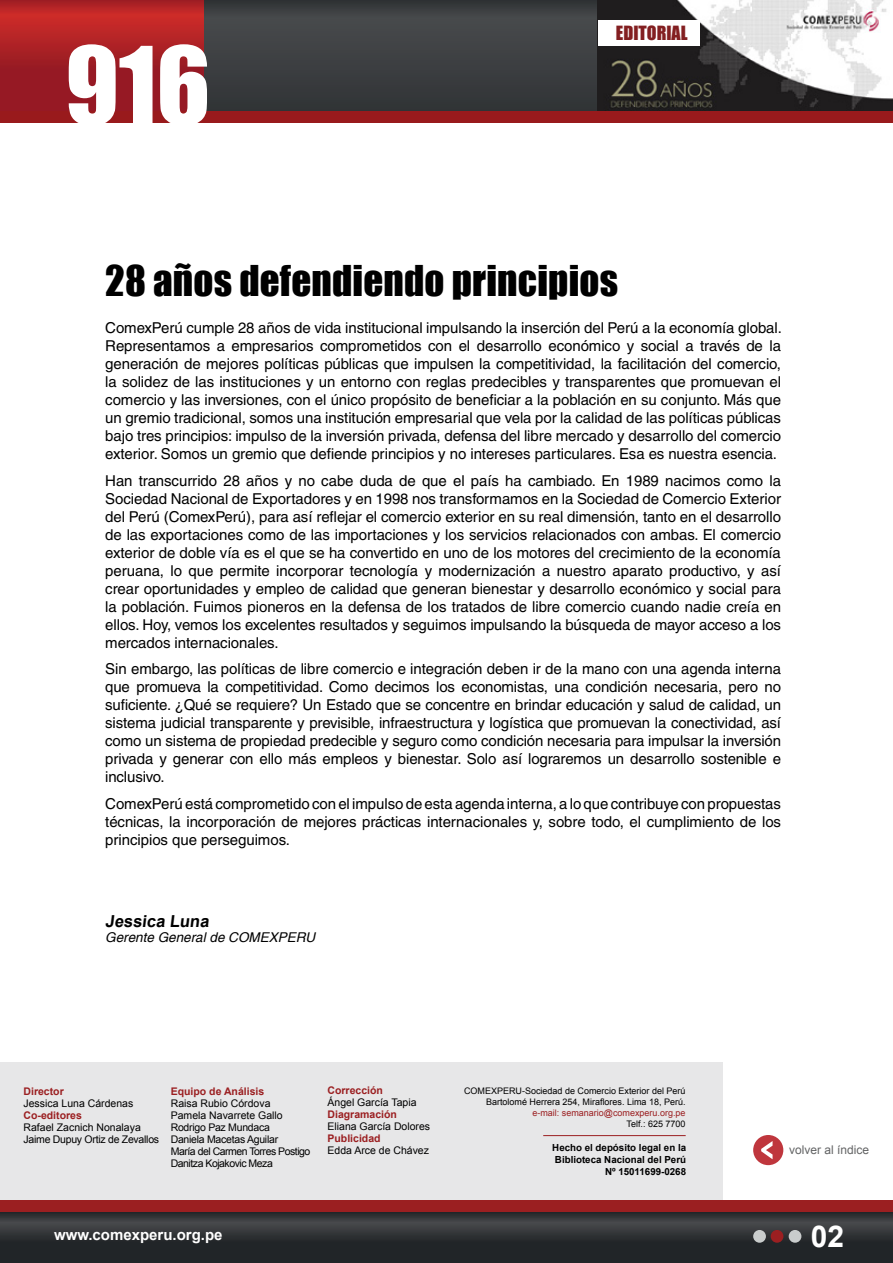
<style>
.page{position:relative;width:893px;height:1263px;background:#fff}
.page>*{position:absolute;margin:0;border:0;box-sizing:border-box;transform-origin:0 0}
.t1{font:99px "Impact";color:#fff}
.t2{font:39px "Impact";letter-spacing:.005em;color:#000}
.t3{font:700 30px "Arial";color:#fff}
.t4{font:18px "Impact";color:#831f21}
.t5{font:700 16.5px "Arial";color:#000}
.t6{font:15px/18px "Helvetica";letter-spacing:-.005em;color:#000;text-align:justify}
.t7{font:700 15px "Arial";color:#fff}
.t8{font:italic 13.5px "Helvetica";color:#000}
.t9{font:12px "Arial";color:#636465}
.t10{font:10.5px/12px "Arial";letter-spacing:-.025em;color:#000}
.t11{font:10.5px "Arial";color:#000}
.t12{font:700 10.5px "Arial";color:#9b1f21}
.t13{font:700 9.75px/12px "Arial";color:#000;text-align:right}
.t14{font:9px/10.8px "Arial";color:#000;text-align:right}
.t15{font:9px "Arial";color:#9b1f21}
</style>
<div class="page">
<div style="left:200px;top:0;width:693px;height:123px;background:#3d3e41"></div>
<img style="left:597px;top:0;width:296px;height:111px">
<svg style="left:0;top:1212px;width:893px;height:51px;background:#2c2f32"></svg>
<div style="left:0;top:1200px;width:893px;height:12px;background:#9b1f21"></div>
<div style="left:753px;top:1230px;width:13px;height:13px;background:#c9cccc;border-radius:50%"></div>
<div style="left:771px;top:1230px;width:12px;height:13px;background:#9b1f21;border-radius:50%"></div>
<div style="left:789px;top:1230px;width:12px;height:13px;background:#c9cccc;border-radius:50%"></div>
<div style="left:0;top:1062px;width:723px;height:138px;background:#e7e7e8"></div>
<hr style="left:543px;top:1135px;width:143px;height:1px;background:#9b1f21">
<div style="left:753px;top:1135px;width:30px;height:30px;background:#bf363d;border-radius:50%"></div>
<svg style="left:761px;top:1141px;width:11px;height:18px"></svg>
<svg style="left:0;top:0;width:203px;height:111px;background:#a71f25"></svg>
<div style="left:0;top:111px;width:893px;height:12px;background:#991a1c"></div>
<div style="left:598px;top:20px;width:101px;height:26px;background:#fff"></div>
<h1 class="t1" style="left:65px;top:8px;width:147px">916</h1>
<p class="t4" style="left:616px;top:19px;width:73px">EDITORIAL</p>
<h2 class="t2" style="left:105px;top:251px;width:514px">28 años defendiendo principios</h2>
<p class="t6" style="left:105px;top:319px;width:678px">ComexPerú cumple 28 años de vida institucional impulsando la inserción del Perú a la economía global.<br>Representamos a empresarios comprometidos con el desarrollo económico y social a través de la generación de mejores políticas públicas que impulsen la competitividad, la facilitación del comercio, la solidez de las instituciones y un entorno con reglas predecibles y transparentes que promuevan el comercio y las inversiones, con el único propósito de beneficiar a la población en su conjunto. Más que un gremio tradicional, somos una institución empresarial que vela por la calidad de las políticas públicas bajo tres principios: impulso de la inversión privada, defensa del libre mercado y desarrollo del comercio exterior. Somos un gremio que defiende principios y no intereses particulares. Esa es nuestra esencia.</p>
<p class="t6" style="left:105px;top:471px;width:677px">Han transcurrido 28 años y no cabe duda de que el país ha cambiado. En 1989 nacimos como la Sociedad Nacional de Exportadores y en 1998 nos transformamos en la Sociedad de Comercio Exterior del Perú (ComexPerú), para así reflejar el comercio exterior en su real dimensión, tanto en el desarrollo de las exportaciones como de las importaciones y los servicios relacionados con ambas. El comercio exterior de doble vía es el que se ha convertido en uno de los motores del crecimiento de la economía peruana, lo que permite incorporar tecnología y modernización a nuestro aparato productivo, y así crear oportunidades y empleo de calidad que generan bienestar y desarrollo económico y social para la población. Fuimos pioneros en la defensa de los tratados de libre comercio cuando nadie creía en ellos. Hoy, vemos los excelentes resultados y seguimos impulsando la búsqueda de mayor acceso a los mercados internacionales.</p>
<p class="t6" style="left:105px;top:660px;width:677px">Sin embargo, las políticas de libre comercio e integración deben ir de la mano con una agenda interna que promueva la competitividad. Como decimos los economistas, una condición necesaria, pero no suficiente. ¿Qué se requiere? Un Estado que se concentre en brindar educación y salud de calidad, un sistema judicial transparente y previsible, infraestructura y logística que promuevan la conectividad, así como un sistema de propiedad predecible y seguro como condición necesaria para impulsar la inversión privada y generar con ello más empleos y bienestar. Solo así lograremos un desarrollo sostenible e inclusivo.</p>
<p class="t6" style="left:105px;top:794px;width:677px">ComexPerú está comprometido con el impulso de esta agenda interna, a lo que contribuye con propuestas técnicas, la incorporación de mejores prácticas internacionales y, sobre todo, el cumplimiento de los principios que perseguimos.</p>
<p class="t5" style="left:105px;top:910px;width:108px">Jessica Luna</p>
<p class="t8" style="left:105px;top:929px;width:212px">Gerente General de COMEXPERU</p>
<p class="t12" style="left:24px;top:1084px;width:42px">Director</p>
<p class="t11" style="left:24px;top:1097px;width:111px">Jessica Luna Cárdenas</p>
<p class="t12" style="left:24px;top:1108px;width:60px">Co-editores</p>
<p class="t10" style="left:24px;top:1122px;width:137px">Rafael Zacnich Nonalaya<br>Jaime Dupuy Ortiz de Zevallos</p>
<p class="t12" style="left:171px;top:1084px;width:95px">Equipo de Análisis</p>
<p class="t10" style="left:171px;top:1098px;width:141px">Raisa Rubio Córdova<br>Pamela Navarrete Gallo<br>Rodrigo Paz Mundaca<br>Daniela Macetas Aguilar<br>María del Carmen Torres Postigo<br>Danitza Kojakovic Meza</p>
<p class="t12" style="left:327px;top:1083px;width:57px">Corrección</p>
<p class="t11" style="left:327px;top:1095px;width:91px">Ángel García Tapia</p>
<p class="t12" style="left:327px;top:1107px;width:71px">Diagramación</p>
<p class="t11" style="left:327px;top:1119px;width:104px">Eliana García Dolores</p>
<p class="t12" style="left:327px;top:1131px;width:55px">Publicidad</p>
<p class="t11" style="left:327px;top:1143px;width:103px">Edda Arce de Chávez</p>
<p class="t7" style="left:54px;top:1225px;width:170px">www.comexperu.org.pe</p>
<p class="t14" style="left:464px;top:1086px;width:223px">COMEXPERU-Sociedad de Comercio Exterior del Perú<br>Bartolomé Herrera 254, Miraflores. Lima 18, Perú.</p>
<p class="t15" style="left:532px;top:1107px;width:155px">e-mail: semanario@comexperu.org.pe</p>
<p class="t14" style="left:627px;top:1118px;width:61px">Telf.: 625 7700</p>
<p class="t13" style="left:552px;top:1141px;width:135px">Hecho el depósito legal en la<br>Biblioteca Nacional del Perú<br>Nº 15011699-0268</p>
<p class="t9" style="left:789px;top:1142px;width:82px">volver al índice</p>
<h3 class="t3" style="left:811px;top:1216px;width:35px">02</h3>
</div>
